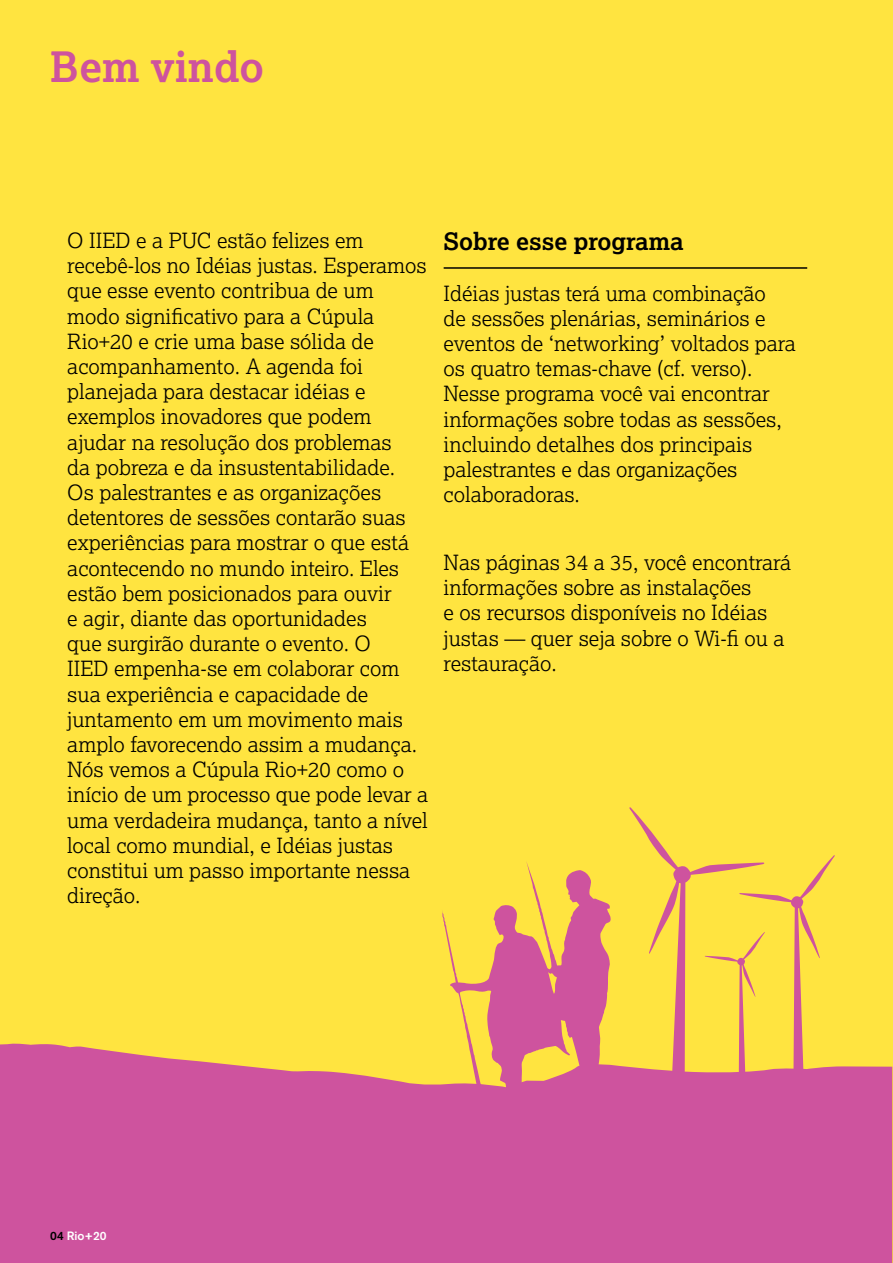
<style>
.page{position:relative;width:893px;height:1263px;background:#fff}
.page>*{position:absolute;margin:0;border:0;box-sizing:border-box;transform-origin:0 0}
.t1{font:700 42px "Lexia";color:#ce539e}
.t2{font:700 24px "Lexia";color:#000}
.t3{font:300 21px/25.2px "Lexia";color:#000}
.t4{font:500 12px "Akzidenz Grotesk BE";color:#fff}
.s1{color:#000}
</style>
<div class="page">
<div style="left:0;top:0;width:892px;height:1263px;background:#ffe440"></div>
<svg style="left:0;top:1043px;width:205px;height:19px"></svg>
<div style="left:0;top:1062px;width:892px;height:201px;background:#ce539e"></div>
<svg style="left:629px;top:807px;width:136px;height:333px"></svg>
<svg style="left:704px;top:854px;width:131px;height:235px"></svg>
<svg style="left:442px;top:862px;width:171px;height:264px;fill:#ce539e"></svg>
<hr style="left:444px;top:267px;width:363px;height:2px;background:#000">
<h1 class="t1" style="left:50px;top:40px;width:215px">Bem vindo</h1>
<p class="t3" style="left:67px;top:227px;width:362px">O IIED e a PUC estão felizes em recebê-los no Idéias justas. Esperamos que esse evento contribua de um modo significativo para a Cúpula<br>Rio+20 e crie uma base sólida de acompanhamento. A agenda foi planejada para destacar idéias e exemplos inovadores que podem ajudar na resolução dos problemas<br>da pobreza e da insustentabilidade.<br>Os palestrantes e as organizações detentores de sessões contarão suas experiências para mostrar o que está acontecendo no mundo inteiro. Eles estão bem posicionados para ouvir<br>e agir, diante das oportunidades<br>que surgirão durante o evento. O<br>IIED empenha-se em colaborar com sua experiência e capacidade de juntamento em um movimento mais amplo favorecendo assim a mudança.<br>Nós vemos a Cúpula Rio+20 como o início de um processo que pode levar a uma verdadeira mudança, tanto a nível local como mundial, e Idéias justas constitui um passo importante nessa direção.</p>
<p class="t2" style="left:444px;top:226px;width:242px">Sobre esse programa</p>
<p class="t3" style="left:444px;top:280px;width:354px">Idéias justas terá uma combinação<br>de sessões plenárias, seminários e eventos de ‘networking’ voltados para os quatro temas-chave (cf. verso).<br>Nesse programa você vai encontrar informações sobre todas as sessões, incluindo detalhes dos principais palestrantes e das organizações colaboradoras.</p>
<p class="t3" style="left:444px;top:549px;width:349px">Nas páginas 34 a 35, você encontrará informações sobre as instalações<br>e os recursos disponíveis no Idéias justas — quer seja sobre o Wi-fi ou a restauração.</p>
<p class="t4" style="left:50px;top:1229px;width:58px"><span class="s1">04</span> Rio+20</p>
</div>
